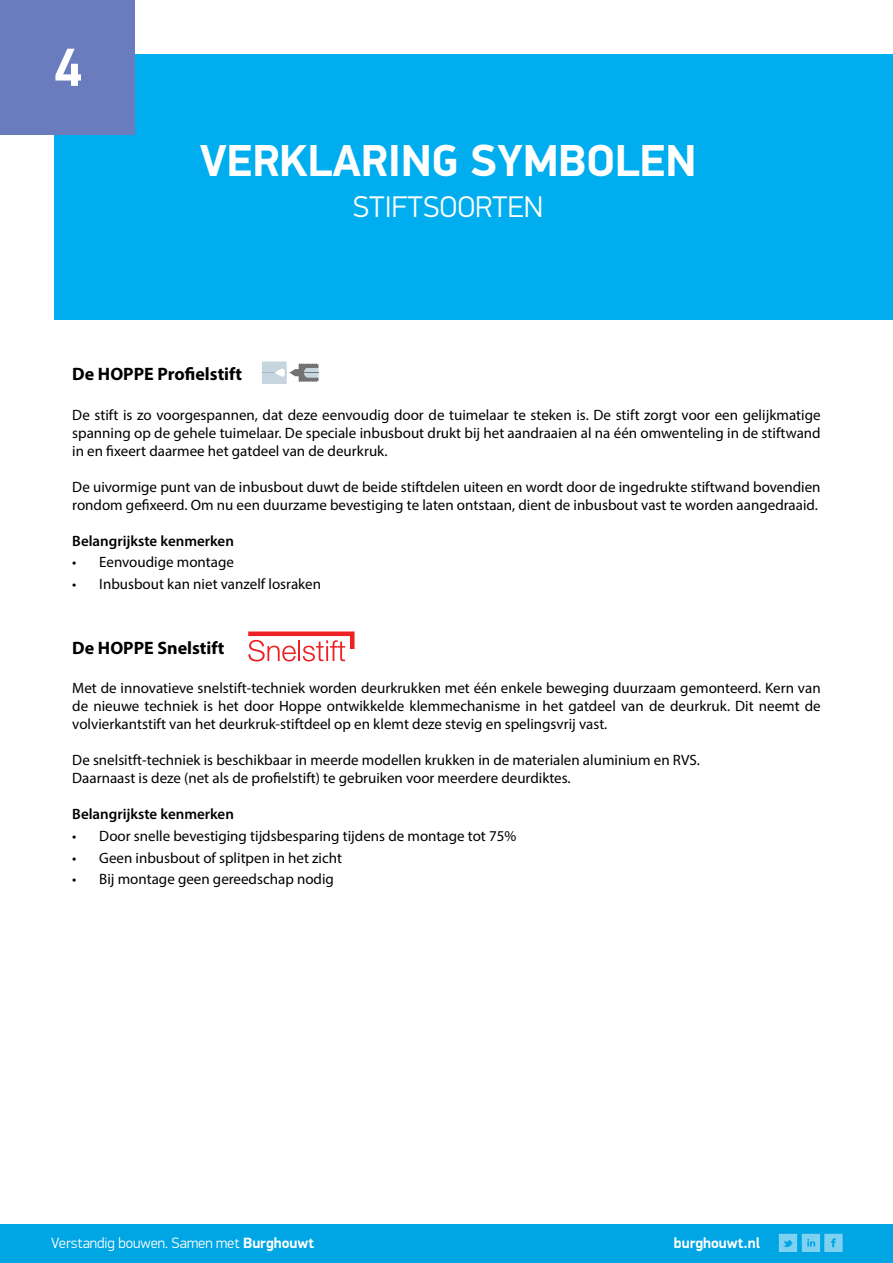
<style>
.page{position:relative;width:893px;height:1263px;background:#fff}
.page>*{position:absolute;margin:0;border:0;box-sizing:border-box;transform-origin:0 0}
.t1{font:700 54px "PF Din Display Pro";color:#fff}
.t2{font:700 45px "PF Din Display Pro";color:#fff}
.t3{font:300 30px "PF Din Display Pro";color:#fff}
.t4{font:700 18px "Myriad Pro";color:#000}
.t5{font:15px/18px "Myriad Pro";color:#000;text-align:justify}
.t6{font:600 15px "Myriad Pro";color:#000}
.t7{font:300 15px "PF Din Display Pro";color:#fff}
.t8{font:700 15px "PF Din Display Pro";color:#fff}
.s1{font-weight:700}
</style>
<div class="page">
<div style="left:54px;top:54px;width:839px;height:266px;background:#00aeef"></div>
<div style="left:0;top:0;width:135px;height:135px;background:#6a7cbd"></div>
<div style="left:0;top:1225px;width:893px;height:38px;background:#00a5e4"></div>
<svg style="left:779px;top:1234px;width:64px;height:18px"></svg>
<svg style="left:262px;top:361px;width:57px;height:23px"></svg>
<svg style="left:248px;top:631px;width:107px;height:30px"></svg>
<h1 class="t1" style="left:54px;top:35px;width:30px">4</h1>
<h2 class="t2" style="left:200px;top:133px;width:498px">VERKLARING SYMBOLEN</h2>
<h3 class="t3" style="left:353px;top:190px;width:192px">STIFTSOORTEN</h3>
<p class="t4" style="left:72px;top:362px;width:171px">De HOPPE Profielstift</p>
<p class="t5" style="left:72px;top:406px;width:750px">De stift is zo voorgespannen, dat deze eenvoudig door de tuimelaar te steken is. De stift zorgt voor een gelijkmatige spanning op de gehele tuimelaar. De speciale inbusbout drukt bij het aandraaien al na één omwenteling in de stiftwand in en fixeert daarmee het gatdeel van de deurkruk.</p>
<p class="t5" style="left:72px;top:478px;width:750px">De uivormige punt van de inbusbout duwt de beide stiftdelen uiteen en wordt door de ingedrukte stiftwand bovendien rondom gefixeerd. Om nu een duurzame bevestiging te laten ontstaan, dient de inbusbout vast te worden aangedraaid.</p>
<p class="t6" style="left:72px;top:531px;width:163px">Belangrijkste kenmerken</p>
<p class="t5" style="left:72px;top:553px;width:163px">• Eenvoudige montage</p>
<p class="t5" style="left:72px;top:575px;width:250px">• Inbusbout kan niet vanzelf losraken</p>
<p class="t4" style="left:72px;top:636px;width:154px">De HOPPE Snelstift</p>
<p class="t5" style="left:72px;top:679px;width:750px">Met de innovatieve snelstift-techniek worden deurkrukken met één enkele beweging duurzaam gemonteerd. Kern van de nieuwe techniek is het door Hoppe ontwikkelde klemmechanisme in het gatdeel van de deurkruk. Dit neemt de volvierkantstift van het deurkruk-stiftdeel op en klemt deze stevig en spelingsvrij vast.</p>
<p class="t5" style="left:72px;top:751px;width:629px">De snelsitft-techniek is beschikbaar in meerde modellen krukken in de materialen aluminium en RVS.<br>Daarnaast is deze (net als de profielstift) te gebruiken voor meerdere deurdiktes.</p>
<p class="t6" style="left:72px;top:805px;width:163px">Belangrijkste kenmerken</p>
<p class="t5" style="left:72px;top:827px;width:446px">• Door snelle bevestiging tijdsbesparing tijdens de montage tot 75%</p>
<p class="t5" style="left:72px;top:848px;width:271px">• Geen inbusbout of splitpen in het zicht</p>
<p class="t5" style="left:72px;top:870px;width:263px">• Bij montage geen gereedschap nodig</p>
<p class="t7" style="left:51px;top:1234px;width:265px">Verstandig bouwen. Samen met <span class="s1">Burghouwt</span></p>
<p class="t8" style="left:674px;top:1234px;width:88px">burghouwt.nl</p>
</div>
